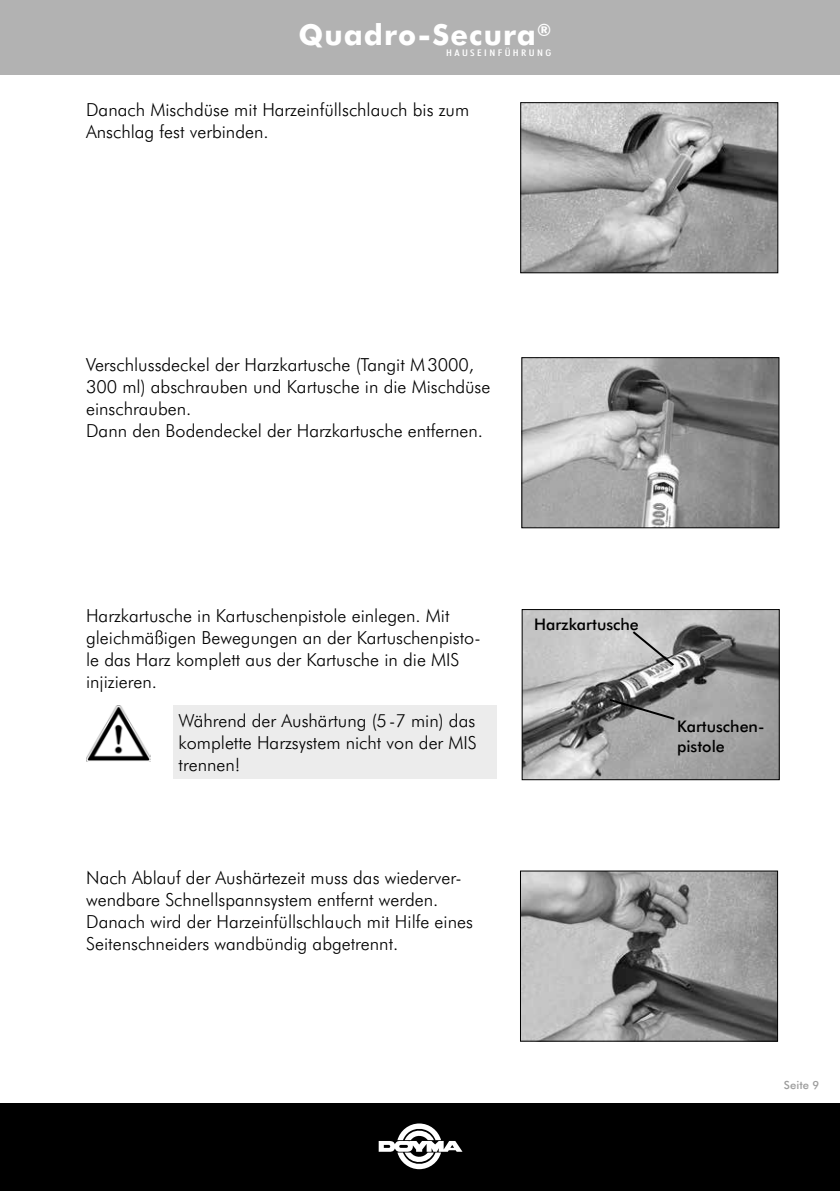
<style>
.page{position:relative;width:840px;height:1191px;background:#fff}
.page>*{position:absolute;margin:0;border:0;box-sizing:border-box;transform-origin:0 0}
.t1{font:800 29px "Futura BT";letter-spacing:.035em;color:#fff}
.t2{font:300 18px/22px "Futura BT";color:#000}
.t3{font:500 16px/19.2px "Futura BT";color:#000}
.t4{font:500 11.2px "Futura BT";color:#9d9d9d}
.t5{font:500 condensed 9.2px "Futura BT";letter-spacing:.2em;color:#fff;scale:1.3 1}
</style>
<div class="page">
<div style="left:0;top:0;width:839px;height:75px;background:#b2b2b2"></div>
<div style="left:0;top:1103px;width:839px;height:88px;background:#000"></div>
<svg style="left:378px;top:1123px;width:84px;height:46px"></svg>
<img style="left:522px;top:872px;width:253px;height:167px">
<img style="left:523px;top:611px;width:254px;height:167px">
<div style="left:521px;top:609px;width:258px;height:171px;border:1px solid #000"></div>
<svg style="left:630px;top:629px;width:45px;height:39px;background:#b6b6b6"></svg>
<svg style="left:607px;top:697px;width:69px;height:24px;background:#727272"></svg>
<img style="left:522px;top:104px;width:253px;height:167px">
<div style="left:520px;top:102px;width:257px;height:171px;border:1px solid #000"></div>
<img style="left:523px;top:359px;width:253px;height:167px">
<div style="left:521px;top:357px;width:257px;height:171px;border:1px solid #000"></div>
<div style="left:173px;top:705px;width:323px;height:74px;background:#ececec"></div>
<img style="left:86px;top:705px;width:65px;height:57px">
<h1 class="t1" style="left:298px;top:14px;width:254px">Quadro-Secura<sup>®</sup></h1>
<p class="t5" style="left:446px;top:47px;width:82px">HAUSEINFÜHRUNG</p>
<p class="t2" style="left:86px;top:98px;width:384px">Danach Mischdüse mit Harzeinfüllschlauch bis zum<br>Anschlag fest verbinden.</p>
<p class="t2" style="left:86px;top:353px;width:405px">Verschlussdeckel der Harzkartusche (Tangit M3000, 300 ml) abschrauben und Kartusche in die Mischdüse einschrauben.<br>Dann den Bodendeckel der Harzkartusche entfernen.</p>
<p class="t2" style="left:86px;top:604px;width:396px">Harzkartusche in Kartuschenpistole einlegen. Mit gleichmäßigen Bewegungen an der Kartuschenpisto&shy;le das Harz komplett aus der Kartusche in die MIS injizieren.</p>
<p class="t3" style="left:534px;top:614px;width:106px">Harzkartusche</p>
<p class="t2" style="left:178px;top:709px;width:299px;text-align:justify">Während der Aushärtung (5-7 min) das komplette Harzsystem nicht von der MIS trennen!</p>
<p class="t2" style="left:86px;top:866px;width:388px">Nach Ablauf der Aushärtezeit muss das wiederver&shy;wendbare Schnellspannsystem entfernt werden.<br>Danach wird der Harzeinfüllschlauch mit Hilfe eines Seitenschneiders wandbündig abgetrennt.</p>
<p class="t3" style="left:676px;top:716px;width:89px">Kartuschen&shy;pistole</p>
<p class="t4" style="left:783px;top:1077px;width:37px">Seite 9</p>
</div>
